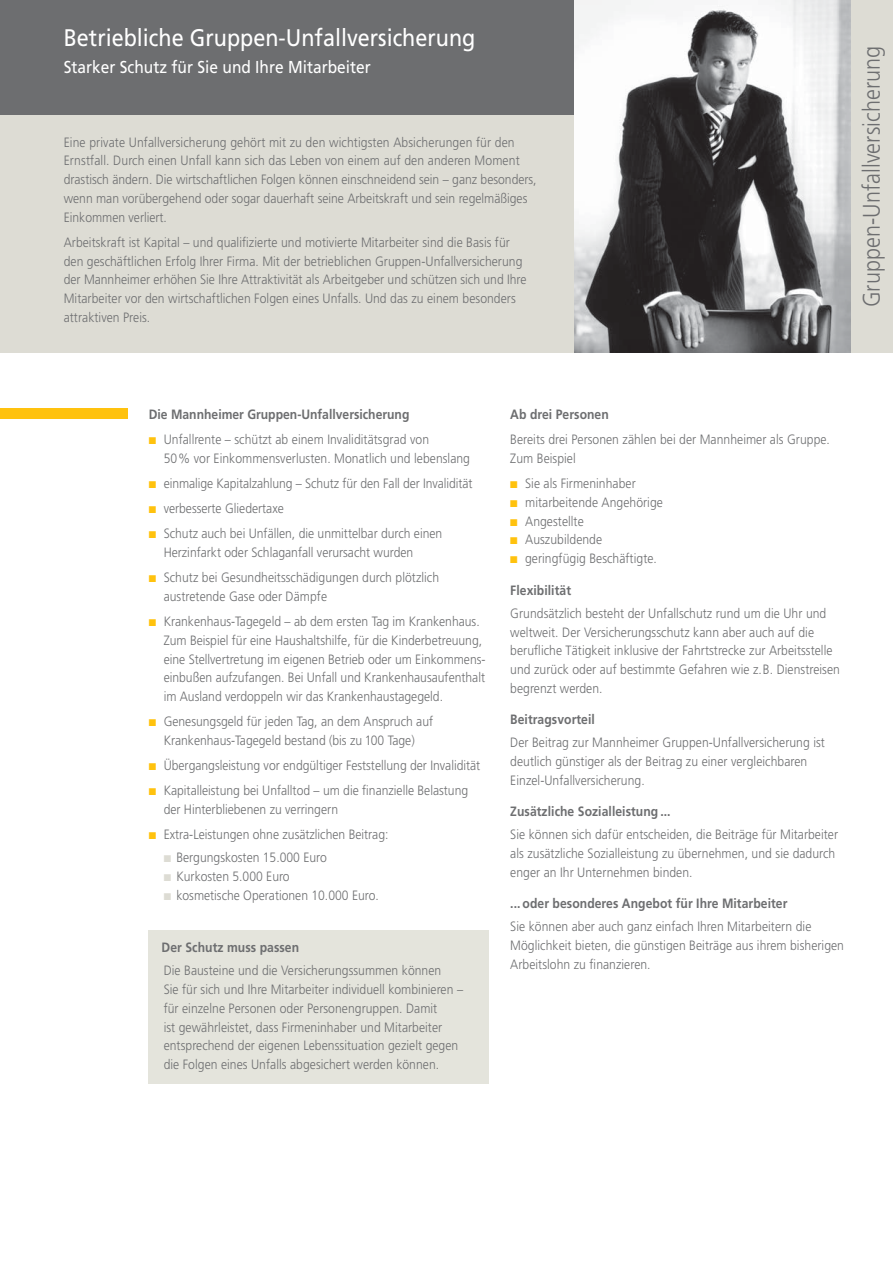
<style>
.page{position:relative;width:893px;height:1263px;background:#fff}
.page>*{position:absolute;margin:0;border:0;box-sizing:border-box;transform-origin:0 0}
.t1{font:24px "Frutiger";color:#fff;scale:.9 1}
.t2{font:300 24px "Frutiger";letter-spacing:.005em;color:#6d6e70;scale:.9 1}
.t3{font:17.25px "Frutiger";color:#fff;scale:.9 1}
.t4{font:300 13.5px/18.8px "Frutiger";letter-spacing:.005em;color:#6d6e70;scale:.9 1}
.t5{font:700 13.5px "Frutiger";letter-spacing:.005em;color:#6d6e70;scale:.9 1}
.s1{color:#ffc20e}
.s2{color:#dddcd4}
</style>
<div class="page">
<div style="left:149px;top:930px;width:340px;height:153px;background:#e4e4dc"></div>
<div style="left:0;top:0;width:893px;height:353px;background:#dddcd4"></div>
<div style="left:0;top:0;width:850px;height:115px;background:#6d6e70"></div>
<div style="left:0;top:408px;width:128px;height:11px;background:#ffc20e"></div>
<img style="left:574px;top:0;width:276px;height:353px">
<h1 class="t1" style="left:64px;top:28px;width:459px">Betriebliche Gruppen-Unfallversicherung</h1>
<p class="t3" style="left:64px;top:60px;width:343px">Starker Schutz für Sie und Ihre Mitarbeiter</p>
<p class="t4" style="left:64px;top:134px;width:527px">Eine private Unfallversicherung gehört mit zu den wichtigsten Absicherungen für den Ernstfall. Durch einen Unfall kann sich das Leben von einem auf den anderen Moment drastisch ändern. Die wirtschaftlichen Folgen können einschneidend sein – ganz besonders, wenn man vorübergehend oder sogar dauerhaft seine Arbeitskraft und sein regelmäßiges Einkommen verliert.</p>
<p class="t4" style="left:64px;top:234px;width:516px">Arbeitskraft ist Kapital – und qualifizierte und motivierte Mitarbeiter sind die Basis für den geschäftlichen Erfolg Ihrer Firma. Mit der betrieblichen Gruppen-Unfallversicherung der Mannheimer erhöhen Sie Ihre Attraktivität als Arbeitgeber und schützen sich und Ihre Mitarbeiter vor den wirtschaftlichen Folgen eines Unfalls. Und das zu einem besonders attraktiven Preis.</p>
<h1 class="t2" style="left:862px;top:307px;width:292px;rotate:-90deg">Gruppen-Unfallversicherung</h1>
<p class="t5" style="left:149px;top:409px;width:291px">Die Mannheimer Gruppen-Unfallversicherung</p>
<p class="t4" style="left:164px;top:431px;width:342px;text-indent:-15px"><span class="s1">■</span> Unfallrente – schützt ab einem Invaliditätsgrad von<br>50 % vor Einkommensverlusten. Monatlich und lebenslang</p>
<p class="t4" style="left:149px;top:475px;width:361px"><span class="s1">■</span> einmalige Kapitalzahlung – Schutz für den Fall der Invalidität</p>
<p class="t4" style="left:149px;top:500px;width:152px"><span class="s1">■</span> verbesserte Gliedertaxe</p>
<p class="t4" style="left:164px;top:525px;width:311px;text-indent:-15px"><span class="s1">■</span> Schutz auch bei Unfällen, die unmittelbar durch einen<br>Herzinfarkt oder Schlaganfall verursacht wurden</p>
<p class="t4" style="left:164px;top:569px;width:308px;text-indent:-15px"><span class="s1">■</span> Schutz bei Gesundheitsschädigungen durch plötzlich austretende Gase oder Dämpfe</p>
<p class="t4" style="left:164px;top:613px;width:359px;text-indent:-15px"><span class="s1">■</span> Krankenhaus-Tagegeld – ab dem ersten Tag im Krankenhaus.<br>Zum Beispiel für eine Haushaltshilfe, für die Kinder be treuung, eine Stellvertretung im eigenen Betrieb oder um Einkommens&shy;einbußen aufzufangen. Bei Unfall und Krankenhausaufenthalt im Ausland verdoppeln wir das Kranken haustagegeld.</p>
<p class="t4" style="left:149px;top:713px;width:317px;text-align:center"><span class="s1">■</span> Genesungsgeld für jeden Tag, an dem Anspruch auf<br>Krankenhaus-Tagegeld bestand (bis zu 100 Tage)</p>
<p class="t4" style="left:149px;top:757px;width:370px"><span class="s1">■</span> Übergangsleistung vor endgültiger Feststellung der Invalidität</p>
<p class="t4" style="left:164px;top:782px;width:340px;text-indent:-15px"><span class="s1">■</span> Kapitalleistung bei Unfalltod – um die finanzielle Belastung der Hinterbliebenen zu verringern</p>
<p class="t4" style="left:149px;top:826px;width:268px"><span class="s1">■</span> Extra-Leistungen ohne zusätzlichen Beitrag:</p>
<p class="t4" style="left:164px;top:849px;width:183px"><span class="s2">■</span> Bergungskosten 15.000 Euro</p>
<p class="t4" style="left:164px;top:868px;width:141px"><span class="s2">■</span> Kurkosten 5.000 Euro</p>
<p class="t4" style="left:164px;top:887px;width:240px"><span class="s2">■</span> kosmetische Operationen 10.000 Euro.</p>
<p class="t5" style="left:162px;top:942px;width:154px">Der Schutz muss passen</p>
<p class="t4" style="left:164px;top:962px;width:334px">Die Bausteine und die Versicherungssummen können<br>Sie für sich und Ihre Mitarbeiter individuell kombinieren – für einzelne Personen oder Personengruppen. Damit<br>ist gewährleistet, dass Firmeninhaber und Mitarbeiter entsprechend der eigenen Lebenssituation gezielt gegen die Folgen eines Unfalls abgesichert werden können.</p>
<p class="t5" style="left:510px;top:409px;width:111px">Ab drei Personen</p>
<p class="t4" style="left:510px;top:431px;width:357px">Bereits drei Personen zählen bei der Mannheimer als Gruppe.<br>Zum Beispiel</p>
<p class="t4" style="left:510px;top:475px;width:141px"><span class="s1">■</span> Sie als Firmeninhaber</p>
<p class="t4" style="left:510px;top:494px;width:171px"><span class="s1">■</span> mitarbeitende Angehörige</p>
<p class="t4" style="left:510px;top:513px;width:83px"><span class="s1">■</span> Angestellte</p>
<p class="t4" style="left:510px;top:531px;width:104px"><span class="s1">■</span> Auszubildende</p>
<p class="t4" style="left:510px;top:550px;width:164px"><span class="s1">■</span> geringfügig Beschäftigte.</p>
<p class="t5" style="left:510px;top:585px;width:69px">Flexibilität</p>
<p class="t4" style="left:510px;top:605px;width:368px">Grundsätzlich besteht der Unfallschutz rund um die Uhr und weltweit. Der Versicherungsschutz kann aber auch auf die berufliche Tätigkeit inklusive der Fahrtstrecke zur Arbeitsstelle und zurück oder auf bestimmte Gefahren wie z. B. Dienstreisen begrenzt werden.</p>
<p class="t5" style="left:510px;top:714px;width:95px">Beitragsvorteil</p>
<p class="t4" style="left:510px;top:734px;width:351px">Der Beitrag zur Mannheimer Gruppen-Unfallversicherung ist deutlich günstiger als der Beitrag zu einer vergleichbaren<br>Einzel-Unfallversicherung.</p>
<p class="t5" style="left:510px;top:806px;width:180px">Zusätzliche Sozialleistung ...</p>
<p class="t4" style="left:510px;top:826px;width:366px">Sie können sich dafür entscheiden, die Beiträge für Mitarbeiter als zusätzliche Sozialleistung zu übernehmen, und sie dadurch enger an Ihr Unternehmen binden.</p>
<p class="t5" style="left:510px;top:898px;width:309px">... oder besonderes Angebot für Ihre Mitarbeiter</p>
<p class="t4" style="left:510px;top:918px;width:372px">Sie können aber auch ganz einfach Ihren Mitarbeitern die<br>Möglichkeit bieten, die günstigen Beiträge aus ihrem bisherigen<br>Arbeitslohn zu finanzieren.</p>
</div>
